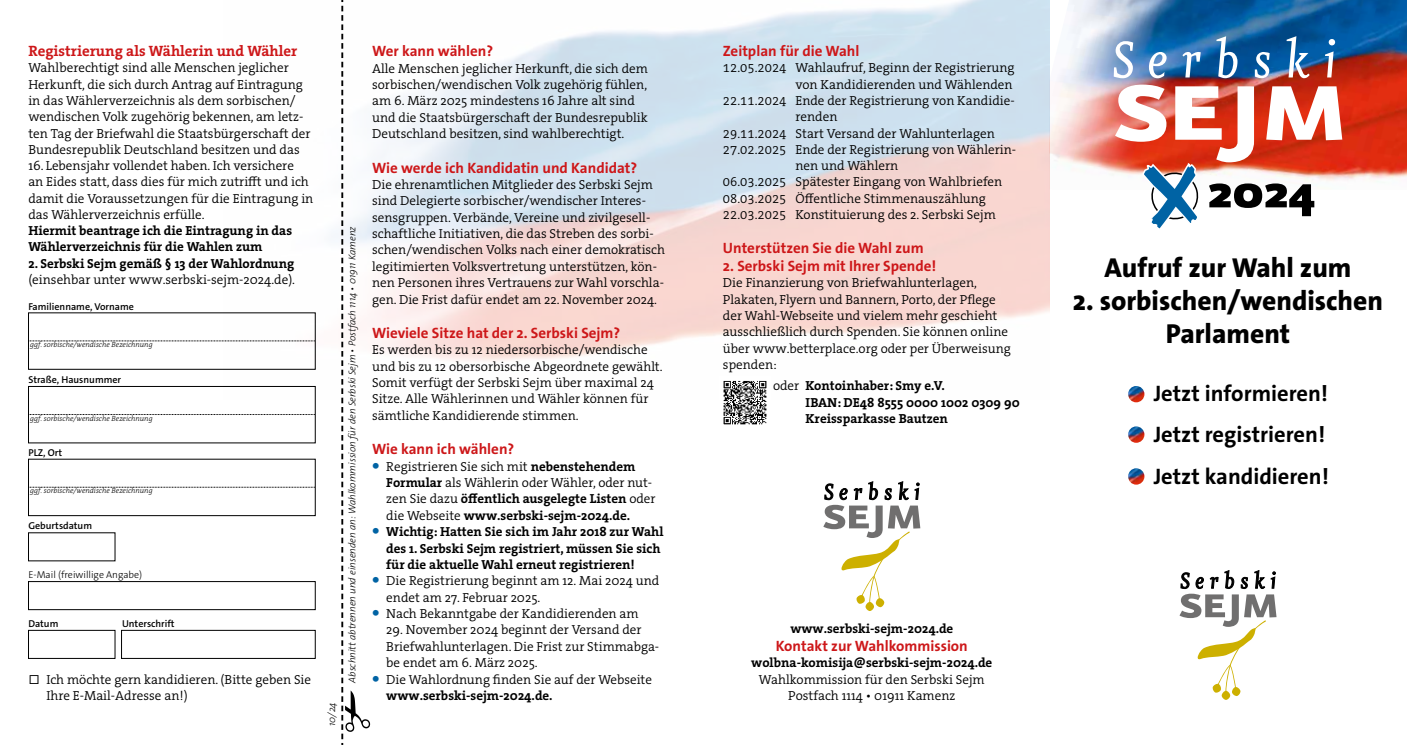
<style>
.page{position:relative;width:1407px;height:745px;background:#fff}
.page>*{position:absolute;margin:0;border:0;box-sizing:border-box;transform-origin:0 0}
.t1{font:800 27.5px/33px "The Sans Os F";color:#000;text-align:center}
.t2{font:700 22.5px/41.1px "The Sans Os F";color:#000}
.t3{font:700 15px "The Sans Os F";color:#cd1719}
.t4{font:15px "The Serif HP7 Bld";color:#cd1719}
.t5{font:13.12px/16.4px "The Serif HP4 Se Lig";color:#000}
.t6{font:13.12px/16.4px "The Serif HP7 Bld";color:#000}
.t7{font:italic 300 10px "The Sans Os F";color:#000}
.t8{font:600 10px "The Sans Os F";color:#000}
.t9{font:300 10px "The Sans Os F";color:#000}
.t10{font:7.5px "The Serif HP3 Lig IT";color:#000}
.s1{font-family:"The Sans Os F";font-weight:800;font-size:17.5px;color:#0063a4}
.s2{font-family:"The Serif HP7 Bld"}
.s3{font-family:"The Serif HP4 Se Lig"}
</style>
<div class="page">
<img style="left:1049px;top:0;width:358px;height:189px">
<img style="left:223px;top:0;width:826px;height:399px">
<img style="left:1114px;top:36px;width:221px;height:42px">
<svg style="left:1115px;top:84px;width:227px;height:145px"></svg>
<svg style="left:28px;top:340px;width:287px;height:1px"></svg>
<div style="left:28px;top:629px;width:87px;height:29px;border:1px solid #000"></div>
<div style="left:121px;top:629px;width:194px;height:29px;border:1px solid #000"></div>
<div style="left:28px;top:581px;width:287px;height:28px;border:1px solid #000"></div>
<div style="left:28px;top:386px;width:287px;height:57px;border:1px solid #000"></div>
<svg style="left:28px;top:414px;width:287px;height:1px"></svg>
<svg style="left:28px;top:486px;width:287px;height:1px"></svg>
<div style="left:865px;top:601px;width:9px;height:9px;background:#cdb000;border-radius:50%"></div>
<svg style="left:875px;top:597px;width:9px;height:10px"></svg>
<svg style="left:823px;top:481px;width:97px;height:123px"></svg>
<div style="left:1221px;top:690px;width:9px;height:9px;background:#cdb000;border-radius:50%"></div>
<div style="left:1231px;top:686px;width:9px;height:9px;background:#cdb000;border-radius:4px"></div>
<svg style="left:1179px;top:570px;width:97px;height:122px"></svg>
<img style="left:1128px;top:386px;width:16px;height:16px;border-radius:8px">
<img style="left:1128px;top:426px;width:16px;height:16px;border-radius:8px">
<img style="left:1128px;top:468px;width:16px;height:16px;border-radius:8px">
<img style="left:719px;top:376px;width:51px;height:49px">
<svg style="left:341px;top:0;width:30px;height:744px"></svg>
<p class="t4" style="left:28px;top:41px;width:270px">Registrierung als Wählerin und Wähler</p>
<p class="t5" style="left:28px;top:60px;width:284px">Wahlberechtigt sind alle Menschen jeglicher Herkunft, die sich durch Antrag auf Eintragung in das Wählerverzeichnis als dem sorbischen/ wendischen Volk zugehörig bekennen, am letz&shy;ten Tag der Briefwahl die Staatsbürgerschaft der Bundesrepublik Deutschland besitzen und das</p>
<p class="t5" style="left:28px;top:157px;width:286px">16. Lebensjahr vollendet haben. Ich versichere<br>an Eides statt, dass dies für mich zutrifft und ich damit die Voraussetzungen für die Eintragung in das Wählerverzeichnis erfülle.</p>
<p class="t6" style="left:28px;top:222px;width:265px">Hiermit beantrage ich die Eintragung in das<br>Wählerverzeichnis für die Wahlen zum</p>
<p class="t6" style="left:28px;top:255px;width:267px">2. Serbski Sejm gemäß § 13 der Wahlordnung</p>
<p class="t5" style="left:28px;top:271px;width:268px">(einsehbar unter www.serbski-sejm-2024.de).</p>
<p class="t8" style="left:28px;top:300px;width:107px">Familienname, Vorname</p>
<p class="t10" style="left:30px;top:339px;width:124px">ggf. sorbische/wendische Bezeichnung</p>
<p class="t8" style="left:28px;top:373px;width:94px">Straße, Hausnummer</p>
<p class="t10" style="left:30px;top:413px;width:124px">ggf. sorbische/wendische Bezeichnung</p>
<p class="t8" style="left:28px;top:446px;width:35px">PLZ, Ort</p>
<p class="t10" style="left:30px;top:485px;width:124px">ggf. sorbische/wendische Bezeichnung</p>
<p class="t8" style="left:28px;top:518px;width:65px">Geburtsdatum</p>
<p class="t9" style="left:28px;top:567px;width:115px">E-Mail (freiwillige Angabe)</p>
<p class="t8" style="left:28px;top:616px;width:32px">Datum</p>
<p class="t8" style="left:122px;top:616px;width:54px">Unterschrift</p>
<p class="t5" style="left:28px;top:670px;width:284px">□ Ich möchte gern kandidieren. (Bitte geben Sie</p>
<p class="t5" style="left:46px;top:687px;width:143px">Ihre E-Mail-Adresse an!)</p>
<p class="t7" style="left:325px;top:725px;width:25px;rotate:-90deg">10/24</p>
<p class="t7" style="left:346px;top:682px;width:457px;rotate:-90deg">Abschnitt abtrennen und einsenden an: Wahlkommission für den Serbski Sejm • Postfach 1114 • 01911 Kamenz</p>
<p class="t3" style="left:372px;top:41px;width:122px">Wer kann wählen?</p>
<p class="t5" style="left:372px;top:60px;width:277px">Alle Menschen jeglicher Herkunft, die sich dem sorbischen/wendischen Volk zugehörig fühlen, am 6. März 2025 mindestens 16 Jahre alt sind und die Staatsbürgerschaft der Bundesrepublik Deutschland besitzen, sind wahlberechtigt.</p>
<p class="t3" style="left:372px;top:158px;width:267px">Wie werde ich Kandidatin und Kandidat?</p>
<p class="t5" style="left:372px;top:176px;width:294px">Die ehrenamtlichen Mitglieder des Serbski Sejm sind Delegierte sorbischer/wendischer Interes&shy;sensgruppen. Verbände, Vereine und zivilgesell&shy;schaftliche Initiativen, die das Streben des sorbi&shy;schen/wendischen Volks nach einer demokratisch legitimierten Volksvertretung unterstützen, kön&shy;nen Personen ihres Vertrauens zur Wahl vorschla&shy;gen. Die Frist dafür endet am 22. November 2024.</p>
<p class="t3" style="left:372px;top:323px;width:250px">Wieviele Sitze hat der 2. Serbski Sejm?</p>
<p class="t5" style="left:372px;top:341px;width:292px">Es werden bis zu 12 niedersorbische/wendische und bis zu 12 obersorbische Abgeordnete gewählt.<br>Somit verfügt der Serbski Sejm über maximal 24<br>Sitze. Alle Wählerinnen und Wähler können für sämtliche Kandidierende stimmen.</p>
<p class="t3" style="left:372px;top:439px;width:144px">Wie kann ich wählen?</p>
<p class="t5" style="left:386px;top:458px;width:267px;text-indent:-14px"><span class="s1">•</span> Registrieren Sie sich mit <span class="s2">nebenstehendem<br>Formular</span> als Wählerin oder Wähler, oder nut-</p>
<p class="t6" style="left:386px;top:490px;width:271px"><span class="s3">zen Sie dazu</span> öffentlich ausgelegte Listen <span class="s3">oder die Webseite</span> www.serbski-sejm-2024.de.</p>
<p class="t6" style="left:386px;top:523px;width:279px;text-indent:-14px"><span class="s1">•</span> Wichtig: Hatten Sie sich im Jahr 2018 zur Wahl des 1. Serbski Sejm registriert, müssen Sie sich für die aktuelle Wahl erneut registrieren!</p>
<p class="t5" style="left:386px;top:572px;width:275px;text-indent:-14px"><span class="s1">•</span> Die Registrierung beginnt am 12. Mai 2024 und endet am 27. Februar 2025.</p>
<p class="t5" style="left:372px;top:605px;width:268px"><span class="s1">•</span> Nach Bekanntgabe der Kandidierenden am</p>
<p class="t5" style="left:386px;top:621px;width:274px">29. November 2024 beginnt der Versand der<br>Briefwahlunterlagen. Die Frist zur Stimmabga&shy;be endet am 6. März 2025.</p>
<p class="t5" style="left:372px;top:670px;width:281px"><span class="s1">•</span> Die Wahlordnung finden Sie auf der Webseite</p>
<p class="t6" style="left:386px;top:686px;width:168px">www.serbski-sejm-2024.de.</p>
<p class="t3" style="left:723px;top:41px;width:138px">Zeitplan für die Wahl</p>
<p class="t5" style="left:723px;top:60px;width:293px">12.05.2024 Wahlaufruf, Beginn der Registrierung</p>
<p class="t5" style="left:795px;top:76px;width:219px">von Kandidierenden und Wählenden</p>
<p class="t5" style="left:723px;top:92px;width:293px">22.11.2024 Ende der Registrierung von Kandidie-</p>
<p class="t5" style="left:795px;top:109px;width:43px">renden</p>
<p class="t5" style="left:723px;top:125px;width:273px">29.11.2024 Start Versand der Wahlunterlagen</p>
<p class="t5" style="left:723px;top:141px;width:295px">27.02.2025 Ende der Registrierung von Wählerin-</p>
<p class="t5" style="left:795px;top:157px;width:104px">nen und Wählern</p>
<p class="t5" style="left:723px;top:174px;width:281px">06.03.2025 Spätester Eingang von Wahlbriefen</p>
<p class="t5" style="left:723px;top:190px;width:264px">08.03.2025 Öffentliche Stimmenauszählung</p>
<p class="t5" style="left:723px;top:206px;width:274px">22.03.2025 Konstituierung des 2. Serbski Sejm</p>
<p class="t3" style="left:723px;top:238px;width:202px">Unterstützen Sie die Wahl zum</p>
<p class="t3" style="left:723px;top:256px;width:215px">2. Serbski Sejm mit Ihrer Spende!</p>
<p class="t5" style="left:723px;top:275px;width:289px">Die Finanzierung von Briefwahlunterlagen, Plakaten, Flyern und Bannern, Porto, der Pflege der Wahl-Webseite und vielem mehr geschieht ausschließlich durch Spenden. Sie können online über www.betterplace.org oder per Überweisung spenden:</p>
<p class="t6" style="left:805px;top:377px;width:216px;text-indent:-32px"><span class="s3">oder</span> Kontoinhaber: Smy e.V.<br>IBAN: DE48 8555 0000 1002 0309 90<br>Kreissparkasse Bautzen</p>
<h2 class="t2" style="left:1154px;top:373px;width:177px">Jetzt informieren!<br>Jetzt registrieren!<br>Jetzt kandidieren!</h2>
<h1 class="t1" style="left:1104px;top:251px;width:248px">Aufruf zur Wahl zum</h1>
<h1 class="t1" style="left:1073px;top:284px;width:312px">2. sorbischen/wendischen<br>Parlament</h1>
<p class="t6" style="left:790px;top:620px;width:164px">www.serbski-sejm-2024.de</p>
<p class="t3" style="left:776px;top:636px;width:193px">Kontakt zur Wahlkommission</p>
<p class="t6" style="left:751px;top:654px;width:242px">wolbna-komisija@serbski-sejm-2024.de</p>
<p class="t5" style="left:759px;top:670px;width:227px;text-align:center">Wahlkommission für den Serbski Sejm<br>Postfach 1114 • 01911 Kamenz</p>
</div>
